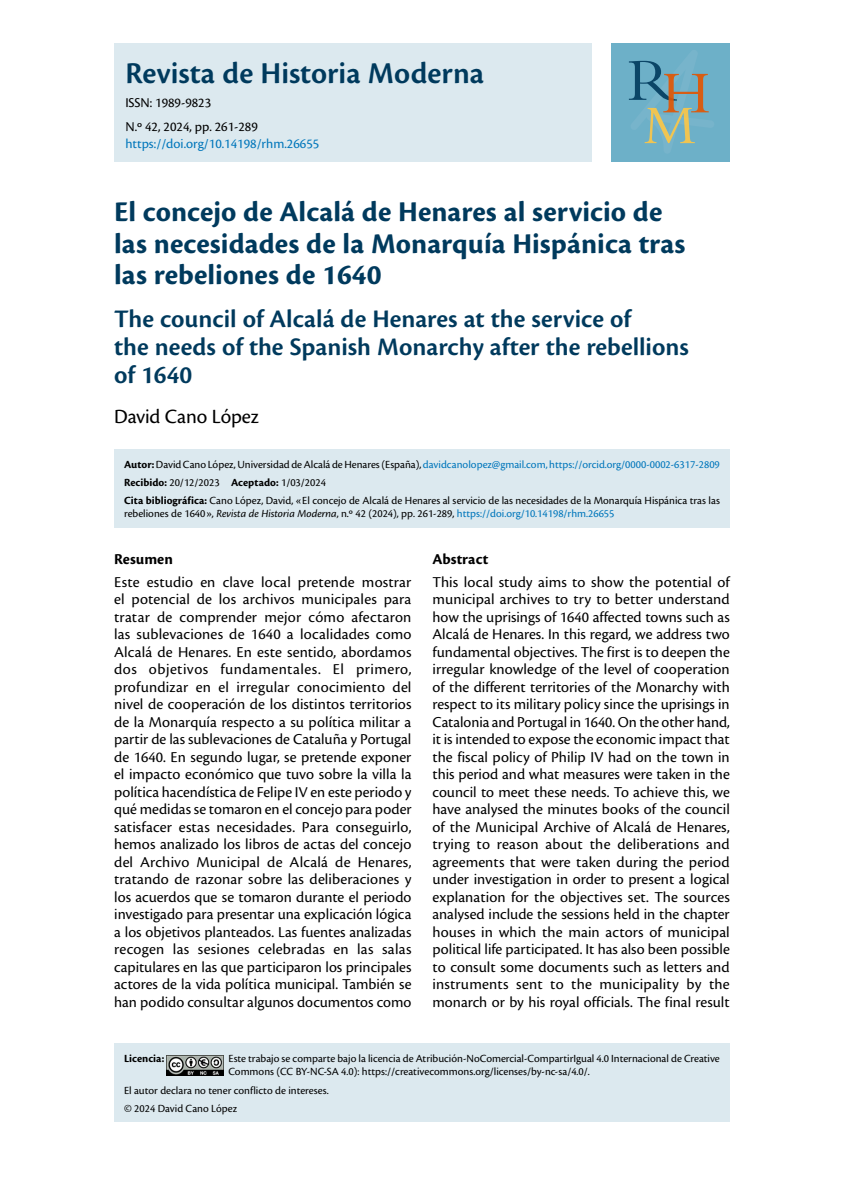
<style>
.page{position:relative;width:844px;height:1191px;background:#fff}
.page>*{position:absolute;margin:0;border:0;box-sizing:border-box;transform-origin:0 0}
.t1{font:600 31.5px "Cronos Pro";color:#003a5d}
.t2{font:700 29.75px/31.5px "Cronos Pro";letter-spacing:.005em;color:#003a5d}
.t3{font:600 26.25px/28px "Cronos Pro";color:#003a5d}
.t4{font:21px "Cronos Pro";letter-spacing:-.005em;color:#000}
.t5{font:15.75px/17.5px "Cronos Pro";color:#000;text-align:justify}
.t6{font:700 15.75px "Cronos Pro";letter-spacing:.005em;color:#000}
.t7{font:14px "Cronos Pro";color:#000}
.t8{font:14px "Cronos Pro";color:#0076bb}
.t9{font:11.38px/18px "Cronos Pro";color:#000}
.t10{font:700 11.38px "Cronos Pro";color:#000}
.s1{font-weight:700}
.s2{color:#0076bb}
.s3{font-style:italic}
</style>
<div class="page">
<div style="left:114px;top:43px;width:477px;height:119px;background:#dce9ef"></div>
<div style="left:611px;top:43px;width:118px;height:119px;background:#6db0c8"></div>
<svg style="left:628px;top:60px;width:81px;height:84px"></svg>
<div style="left:114px;top:449px;width:615px;height:78px;background:#dce9ef"></div>
<div style="left:114px;top:1043px;width:615px;height:78px;background:#dce9ef"></div>
<img style="left:167px;top:1055px;width:56px;height:20px">
<h1 class="t1" style="left:125px;top:55px;width:360px">Revista de Historia Moderna</h1>
<p class="t7" style="left:125px;top:95px;width:87px">ISSN: 1989-9823</p>
<p class="t7" style="left:125px;top:119px;width:134px">N.º 42, 2024, pp. 261-289</p>
<p class="t8" style="left:125px;top:136px;width:195px">https://doi.org/10.14198/rhm.26655</p>
<h2 class="t2" style="left:114px;top:197px;width:572px">El concejo de Alcalá de Henares al servicio de las necesidades de la Monarquía Hispánica tras las rebeliones de 1640</h2>
<h3 class="t3" style="left:114px;top:305px;width:576px">The council of Alcalá de Henares at the service of<br>the needs of the Spanish Monarchy after the rebellions of 1640</h3>
<h3 class="t4" style="left:114px;top:405px;width:146px">David Cano López</h3>
<p class="t9" style="left:124px;top:455px;width:597px"><span class="s1">Autor:</span> David Cano López, Universidad de Alcalá de Henares (España), <span class="s2">davidcanolopez@gmail.com, https://orcid.org/0000-0002-6317-2809<br></span><span class="s1">Recibido:</span> 20/12/2023 <span class="s1">Aceptado:</span> 1/03/2024<br><span class="s1">Cita bibliográfica:</span> Cano López, David, «El concejo de Alcalá de Henares al servicio de las necesidades de la Monarquía Hispánica tras las</p>
<p class="t9" style="left:124px;top:505px;width:491px">rebeliones de 1640», <span class="s3">Revista de Historia Moderna</span>, n.º 42 (2024), pp. 261-289, <span class="s2">https://doi.org/10.14198/rhm.26655</span></p>
<p class="t6" style="left:114px;top:550px;width:60px">Resumen</p>
<p class="t5" style="left:114px;top:573px;width:299px">Este estudio en clave local pretende mostrar el potencial de los archivos municipales para tratar de comprender mejor cómo afectaron las sublevaciones de 1640 a localidades como Alcalá de Henares. En este sentido, abordamos dos objetivos fundamentales. El primero, profundizar en el irregular conocimiento del nivel de cooperación de los distintos territorios de la Monarquía respecto a su política militar a partir de las sublevaciones de Cataluña y Portugal de 1640. En segundo lugar, se pretende exponer el impacto económico que tuvo sobre la villa la política hacendística de Felipe IV en este periodo y qué medidas se tomaron en el concejo para poder satisfacer estas necesidades. Para conseguirlo, hemos analizado los libros de actas del concejo del Archivo Municipal de Alcalá de Henares, tratando de razonar sobre las deliberaciones y los acuerdos que se tomaron durante el periodo investigado para presentar una explicación lógica a los objetivos planteados. Las fuentes analizadas recogen las sesiones celebradas en las salas capitulares en las que participaron los principales actores de la vida política municipal. También se han podido consultar algunos documentos como</p>
<p class="t6" style="left:432px;top:550px;width:57px">Abstract</p>
<p class="t5" style="left:432px;top:573px;width:299px">This local study aims to show the potential of municipal archives to try to better understand how the uprisings of 1640 affected towns such as Alcalá de Henares. In this regard, we address two fundamental objectives. The first is to deepen the irregular knowledge of the level of cooperation of the different territories of the Monarchy with respect to its military policy since the uprisings in Catalonia and Portugal in 1640. On the other hand, it is intended to expose the economic impact that the fiscal policy of Philip IV had on the town in this period and what measures were taken in the council to meet these needs. To achieve this, we have analysed the minutes books of the council of the Municipal Archive of Alcalá de Henares, trying to reason about the deliberations and agreements that were taken during the period under investigation in order to present a logical explanation for the objectives set. The sources analysed include the sessions held in the chapter houses in which the main actors of municipal political life participated. It has also been possible to consult some documents such as letters and instruments sent to the municipality by the monarch or by his royal officials. The final result</p>
<p class="t10" style="left:124px;top:1052px;width:42px">Licencia:</p>
<p class="t9" style="left:228px;top:1052px;width:493px;line-height:13.1px">Este trabajo se comparte bajo la licencia de Atribución-NoComercial-CompartirIgual 4.0 Internacional de Creative<br>Commons (CC BY-NC-SA 4.0): https://creativecommons.org/licenses/by-nc-sa/4.0/.</p>
<p class="t9" style="left:124px;top:1081px;width:206px">El autor declara no tener conflicto de intereses. © 2024 David Cano López</p>
</div>
